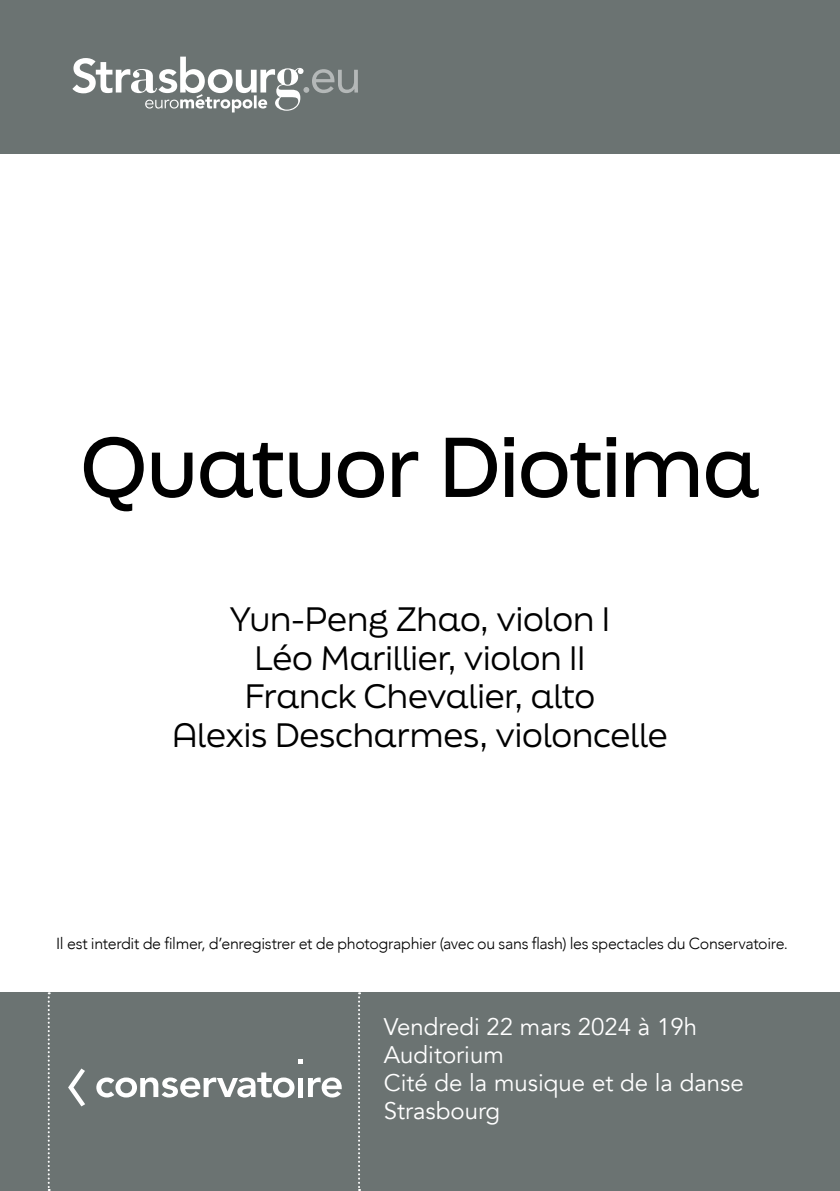
<style>
.page{position:relative;width:840px;height:1191px;background:#fff}
.page>*{position:absolute;margin:0;border:0;box-sizing:border-box;transform-origin:0 0}
.t1{font:500 80px "Final Six";letter-spacing:-.015em;color:#000}
.t2{font:32px/38.4px "Final Six";letter-spacing:-.005em;color:#000;text-align:center}
.t3{font:24px/28px "Avenir";color:#fff}
.t4{font:300 16px "Avenir";letter-spacing:-.02em;color:#000}
</style>
<div class="page">
<div style="left:0;top:0;width:839px;height:153px;background:#6b7372"></div>
<div style="left:0;top:992px;width:839px;height:199px;background:#6b7372"></div>
<svg style="left:48px;top:992px;width:2px;height:199px"></svg>
<svg style="left:358px;top:992px;width:2px;height:199px"></svg>
<svg style="left:68px;top:1068px;width:17px;height:38px"></svg>
<svg style="left:298px;top:1059px;width:4px;height:4px"></svg>
<svg style="left:96px;top:1072px;width:198px;height:25px"></svg>
<div style="left:297px;top:1078px;width:5px;height:19px;background:#fff"></div>
<svg style="left:308px;top:1077px;width:33px;height:20px"></svg>
<svg style="left:72px;top:57px;width:286px;height:55px"></svg>
<h1 class="t1" style="left:81px;top:408px;width:679px">Quatuor Diotima</h1>
<h2 class="t2" style="left:172px;top:599px;width:497px">Yun-Peng Zhao, violon I<br>Léo Marillier, violon II<br>Franck Chevalier, alto<br>Alexis Descharmes, violoncelle</h2>
<p class="t4" style="left:56px;top:934px;width:732px">Il est interdit de filmer, d’enregistrer et de photographier (avec ou sans flash) les spectacles du Conservatoire.</p>
<h3 class="t3" style="left:383px;top:1013px;width:361px">Vendredi 22 mars 2024 à 19h<br>Auditorium<br>Cité de la musique et de la danse<br>Strasbourg</h3>
</div>
